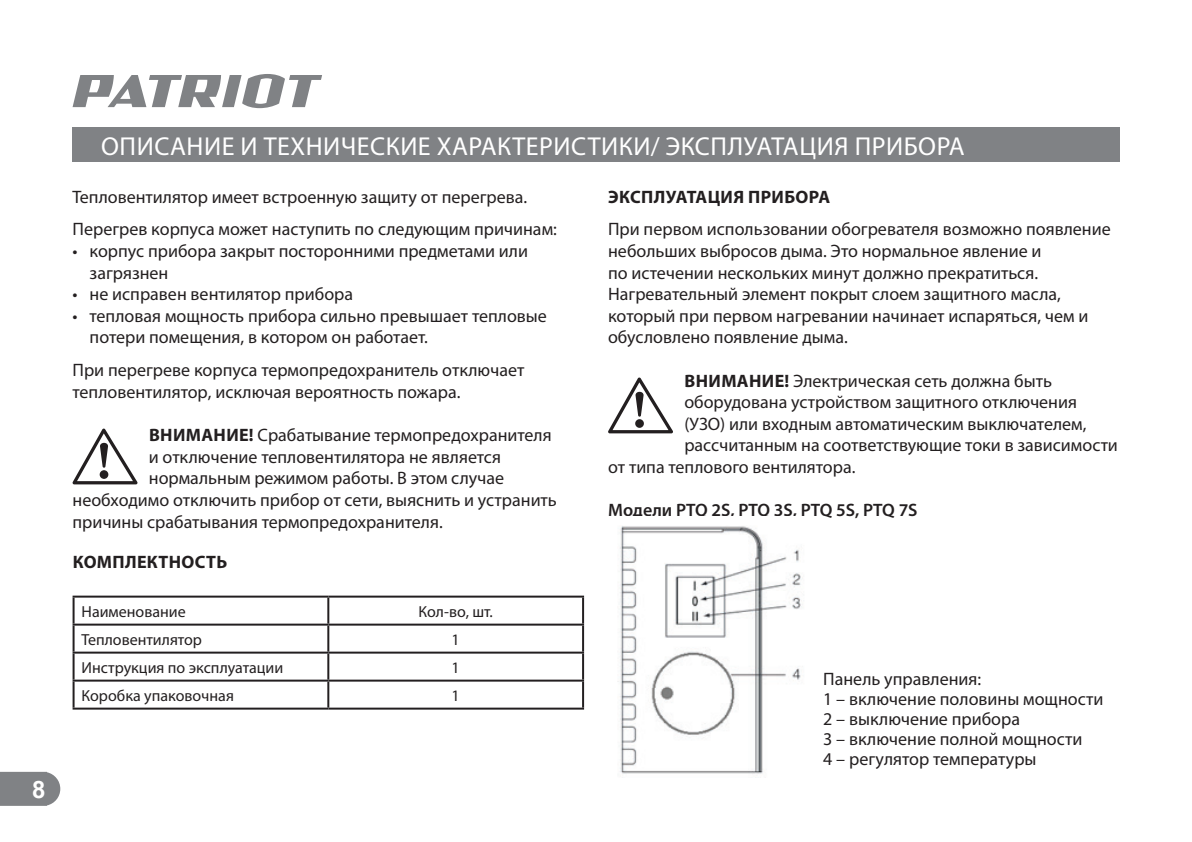
<style>
.page{position:relative;width:1192px;height:842px;background:#fff}
.page>*{position:absolute;margin:0;border:0;box-sizing:border-box;transform-origin:0 0}
.t1{font:26px "Myriad Pro";letter-spacing:.02em;color:#fff}
.t2{font:700 24px "Arial";color:#fff}
.t3{font:18px/21.6px "Myriad Pro";color:#231f20}
.t4{font:700 18px "Myriad Pro";letter-spacing:.02em;color:#231f20}
.t5{font:600 18px "Myriad Pro";color:#231f20}
.t6{font:16px "Myriad Pro";color:#231f20}
.s1{font-weight:700}
</style>
<div class="page">
<svg style="left:0;top:772px;width:60px;height:34px"></svg>
<div style="left:73px;top:128px;width:1046px;height:34px;background:#808285"></div>
<svg style="left:73px;top:74px;width:249px;height:34px"></svg>
<hr style="left:73px;top:596px;width:255px;height:2px;background:#231f20">
<hr style="left:73px;top:598px;width:2px;height:26px;background:#231f20">
<hr style="left:328px;top:596px;width:256px;height:2px;background:#231f20">
<hr style="left:327px;top:598px;width:2px;height:26px;background:#231f20">
<hr style="left:582px;top:598px;width:2px;height:26px;background:#231f20">
<hr style="left:73px;top:624px;width:255px;height:2px;background:#231f20">
<hr style="left:73px;top:626px;width:2px;height:26px;background:#231f20">
<hr style="left:328px;top:624px;width:256px;height:2px;background:#231f20">
<hr style="left:327px;top:626px;width:2px;height:26px;background:#231f20">
<hr style="left:582px;top:626px;width:2px;height:26px;background:#231f20">
<hr style="left:73px;top:652px;width:255px;height:2px;background:#231f20">
<hr style="left:73px;top:654px;width:2px;height:26px;background:#231f20">
<hr style="left:328px;top:652px;width:256px;height:2px;background:#231f20">
<hr style="left:327px;top:654px;width:2px;height:26px;background:#231f20">
<hr style="left:582px;top:654px;width:2px;height:26px;background:#231f20">
<hr style="left:73px;top:680px;width:255px;height:2px;background:#231f20">
<hr style="left:73px;top:682px;width:2px;height:26px;background:#231f20">
<hr style="left:328px;top:680px;width:256px;height:2px;background:#231f20">
<hr style="left:327px;top:682px;width:2px;height:26px;background:#231f20">
<hr style="left:582px;top:682px;width:2px;height:26px;background:#231f20">
<hr style="left:73px;top:708px;width:255px;height:2px;background:#231f20">
<hr style="left:328px;top:708px;width:256px;height:2px;background:#231f20">
<svg style="left:72px;top:428px;width:66px;height:56px"></svg>
<svg style="left:608px;top:377px;width:65px;height:56px"></svg>
<img style="left:617px;top:526px;width:186px;height:248px">
<h2 class="t2" style="left:32px;top:773px;width:15px">8</h2>
<h1 class="t1" style="left:101px;top:130px;width:865px">ОПИСАНИЕ И ТЕХНИЧЕСКИЕ ХАРАКТЕРИСТИКИ/ ЭКСПЛУАТАЦИЯ ПРИБОРА</h1>
<p class="t3" style="left:73px;top:180px;width:486px;line-height:33px">Тепловентилятор имеет встроенную защиту от перегрева.<br>Перегрев корпуса может наступить по следующим причинам:</p>
<p class="t3" style="left:90px;top:240px;width:440px;text-indent:-17px">• корпус прибора закрыт посторонними предметами или загрязнен</p>
<p class="t3" style="left:73px;top:283px;width:282px">• не исправен вентилятор прибора</p>
<p class="t3" style="left:90px;top:305px;width:459px;text-indent:-17px">• тепловая мощность прибора сильно превышает тепловые потери помещения, в котором он работает.</p>
<p class="t3" style="left:73px;top:359px;width:453px">При перегреве корпуса термопредохранитель отключает тепловентилятор, исключая вероятность пожара.</p>
<p class="t3" style="left:149px;top:424px;width:404px"><span class="s1">ВНИМАНИЕ!</span> Срабатывание термопредохранителя</p>
<p class="t3" style="left:149px;top:446px;width:354px">и отключение тепловентилятора не является</p>
<p class="t3" style="left:149px;top:467px;width:357px">нормальным режимом работы. В этом случае</p>
<p class="t3" style="left:73px;top:489px;width:486px">необходимо отключить прибор от сети, выяснить и устранить</p>
<p class="t3" style="left:73px;top:511px;width:372px">причины срабатывания термопредохранителя.</p>
<p class="t4" style="left:73px;top:552px;width:156px">КОМПЛЕКТНОСТЬ</p>
<p class="t6" style="left:82px;top:601px;width:106px">Наименование</p>
<p class="t6" style="left:418px;top:601px;width:76px">Кол-во, шт.</p>
<p class="t6" style="left:82px;top:629px;width:122px">Тепловентилятор</p>
<p class="t6" style="left:451px;top:629px;width:10px">1</p>
<p class="t6" style="left:82px;top:657px;width:203px">Инструкция по эксплуатации</p>
<p class="t6" style="left:451px;top:657px;width:10px">1</p>
<p class="t6" style="left:82px;top:685px;width:154px">Коробка упаковочная</p>
<p class="t6" style="left:451px;top:685px;width:10px">1</p>
<p class="t4" style="left:608px;top:186px;width:223px">ЭКСПЛУАТАЦИЯ ПРИБОРА</p>
<p class="t3" style="left:608px;top:218px;width:504px">При первом использовании обогревателя возможно появление небольших выбросов дыма. Это нормальное явление и<br>по истечении нескольких минут должно прекратиться.<br>Нагревательный элемент покрыт слоем защитного масла, который при первом нагревании начинает испаряться, чем и обусловлено появление дыма.</p>
<p class="t3" style="left:684px;top:370px;width:369px"><span class="s1">ВНИМАНИЕ!</span> Электрическая сеть должна быть</p>
<p class="t3" style="left:684px;top:391px;width:394px">оборудована устройством защитного отключения</p>
<p class="t3" style="left:684px;top:413px;width:403px">(УЗО) или входным автоматическим выключателем,</p>
<p class="t3" style="left:684px;top:434px;width:435px">рассчитанным на соответствующие токи в зависимости</p>
<p class="t3" style="left:608px;top:456px;width:249px">от типа теплового вентилятора.</p>
<p class="t5" style="left:608px;top:499px;width:311px">Модели PTQ 2S, PTQ 3S, PTQ 5S, PTQ 7S</p>
<p class="t3" style="left:823px;top:668px;width:281px;line-height:20px">Панель управления:<br>1 – включение половины мощности<br>2 – выключение прибора<br>3 – включение полной мощности<br>4 – регулятор температуры</p>
</div>
